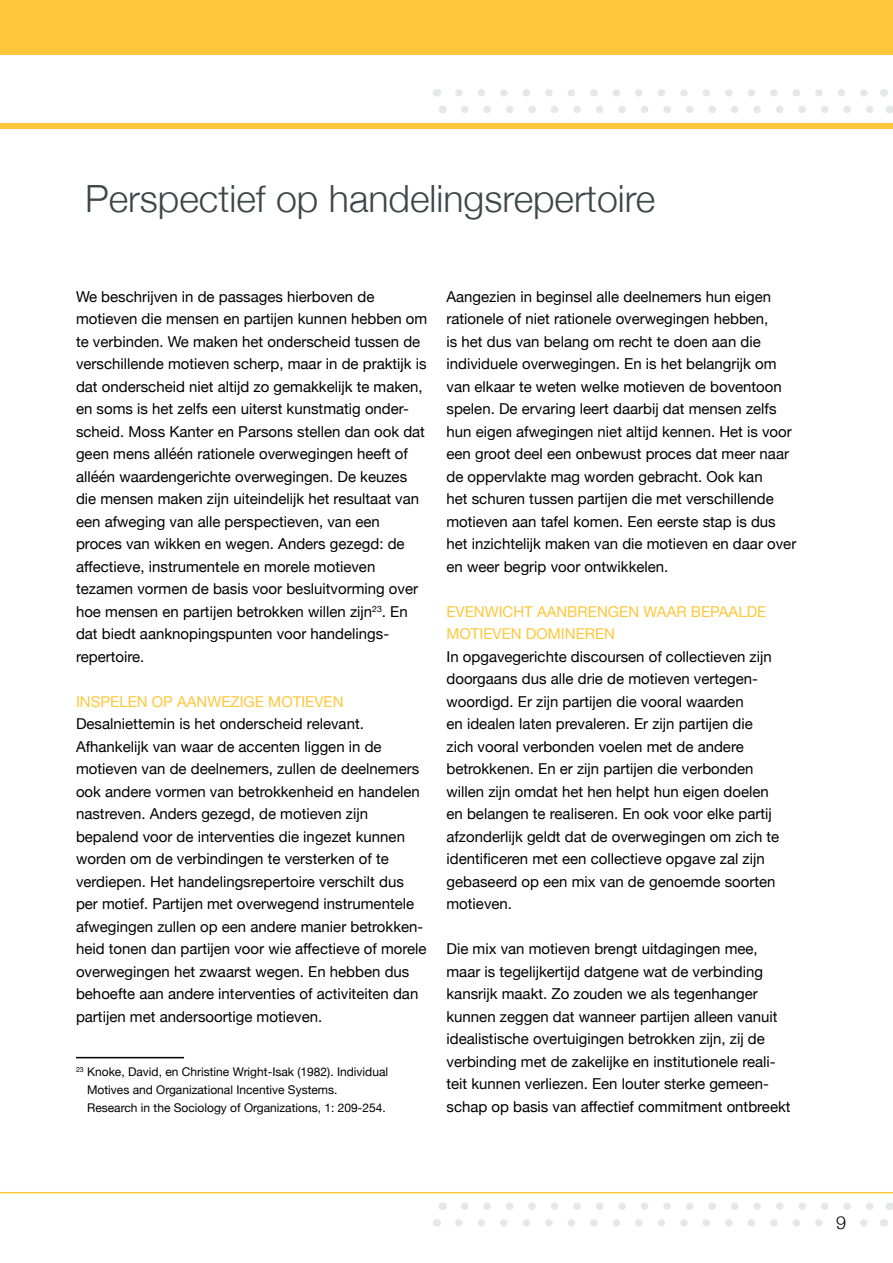
<style>
.page{position:relative;width:893px;height:1263px;background:#fff}
.page>*{position:absolute;margin:0;border:0;box-sizing:border-box;transform-origin:0 0}
.t1{font:300 37.5px "Helvetica Neue";color:#3d4749}
.t2{font:300 18px "Helvetica Neue";color:#000}
.t3{font:15px/22.5px "Helvetica Neue";color:#000}
.t4{font:15px/22.5px "Helvetica Neue";color:#fec73b}
.t5{font:12px/18px "Helvetica Neue";color:#000}
</style>
<div class="page">
<svg style="left:465px;top:1202px;width:409px;height:8px"></svg>
<svg style="left:459px;top:1219px;width:409px;height:7px"></svg>
<svg style="left:465px;top:106px;width:409px;height:7px"></svg>
<svg style="left:459px;top:89px;width:409px;height:8px"></svg>
<div style="left:0;top:0;width:893px;height:54px;background:#fec73b"></div>
<div style="left:0;top:123px;width:893px;height:6px;background:#fec73b"></div>
<hr style="left:0;top:1192px;width:893px;height:1px;background:#fec73b">
<div style="left:829px;top:1211px;width:21px;height:26px;background:#fff;border-radius:50%"></div>
<hr style="left:76px;top:1057px;width:108px;height:1px;background:#000">
<h1 class="t1" style="left:85px;top:168px;width:572px">Perspectief op handelingsrepertoire</h1>
<p class="t3" style="left:76px;top:286px;width:353px">We beschrijven in de passages hierboven de motieven die mensen en partijen kunnen hebben om te verbinden. We maken het onderscheid tussen de verschillende motieven scherp, maar in de praktijk is dat onderscheid niet altijd zo gemakkelijk te maken, en soms is het zelfs een uiterst kunstmatig onder&shy;scheid. Moss Kanter en Parsons stellen dan ook dat geen mens alléén rationele overwegingen heeft of alléén waardengerichte overwegingen. De keuzes die mensen maken zijn uiteindelijk het resultaat van een afweging van alle perspectieven, van een proces van wikken en wegen. Anders gezegd: de affectieve, instrumentele en morele motieven tezamen vormen de basis voor besluitvorming over hoe mensen en partijen betrokken willen zijn<sup>23</sup>. En dat biedt aanknopingspunten voor handelings&shy;repertoire.</p>
<p class="t4" style="left:76px;top:691px;width:269px">INSPELEN OP AANWEZIGE MOTIEVEN</p>
<p class="t3" style="left:76px;top:713px;width:352px">Desalniettemin is het onderscheid relevant.<br>Afhankelijk van waar de accenten liggen in de motieven van de deelnemers, zullen de deelnemers ook andere vormen van betrokkenheid en handelen nastreven. Anders gezegd, de motieven zijn bepalend voor de interventies die ingezet kunnen worden om de verbindingen te versterken of te verdiepen. Het handelingsrepertoire verschilt dus per motief. Partijen met overwegend instrumentele afwegingen zullen op een andere manier betrokken&shy;heid tonen dan partijen voor wie affectieve of morele overwegingen het zwaarst wegen. En hebben dus behoefte aan andere interventies of activiteiten dan partijen met andersoortige motieven.</p>
<p class="t5" style="left:87px;top:1063px;width:302px;text-indent:-11px"><sup>23</sup> Knoke, David, en Christine Wright-Isak (1982). Individual<br>Motives and Organizational Incentive Systems.<br>Research in the Sociology of Organizations, 1: 209-254.</p>
<p class="t3" style="left:446px;top:286px;width:351px">Aangezien in beginsel alle deelnemers hun eigen rationele of niet rationele overwegingen hebben,<br>is het dus van belang om recht te doen aan die individuele overwegingen. En is het belangrijk om van elkaar te weten welke motieven de boventoon spelen. De ervaring leert daarbij dat mensen zelfs hun eigen afwegingen niet altijd kennen. Het is voor een groot deel een onbewust proces dat meer naar de oppervlakte mag worden gebracht. Ook kan<br>het schuren tussen partijen die met verschillende motieven aan tafel komen. Een eerste stap is dus het inzichtelijk maken van die motieven en daar over en weer begrip voor ontwikkelen.</p>
<p class="t4" style="left:446px;top:601px;width:321px">EVENWICHT AANBRENGEN WAAR BEPAALDE<br>MOTIEVEN DOMINEREN</p>
<p class="t3" style="left:446px;top:646px;width:334px">In opgavegerichte discoursen of collectieven zijn doorgaans dus alle drie de motieven vertegen&shy;woordigd. Er zijn partijen die vooral waarden<br>en idealen laten prevaleren. Er zijn partijen die zich vooral verbonden voelen met de andere betrokkenen. En er zijn partijen die verbonden willen zijn omdat het hen helpt hun eigen doelen en belangen te realiseren. En ook voor elke partij afzonderlijk geldt dat de overwegingen om zich te identificeren met een collectieve opgave zal zijn gebaseerd op een mix van de genoemde soorten motieven.</p>
<p class="t3" style="left:446px;top:938px;width:346px">Die mix van motieven brengt uitdagingen mee, maar is tegelijkertijd datgene wat de verbinding kansrijk maakt. Zo zouden we als tegenhanger kunnen zeggen dat wanneer partijen alleen vanuit idealistische overtuigingen betrokken zijn, zij de verbinding met de zakelijke en institutionele reali&shy;teit kunnen verliezen. Een louter sterke gemeen&shy;schap op basis van affectief commitment ontbreekt</p>
<p class="t2" style="left:836px;top:1208px;width:12px">9</p>
</div>
